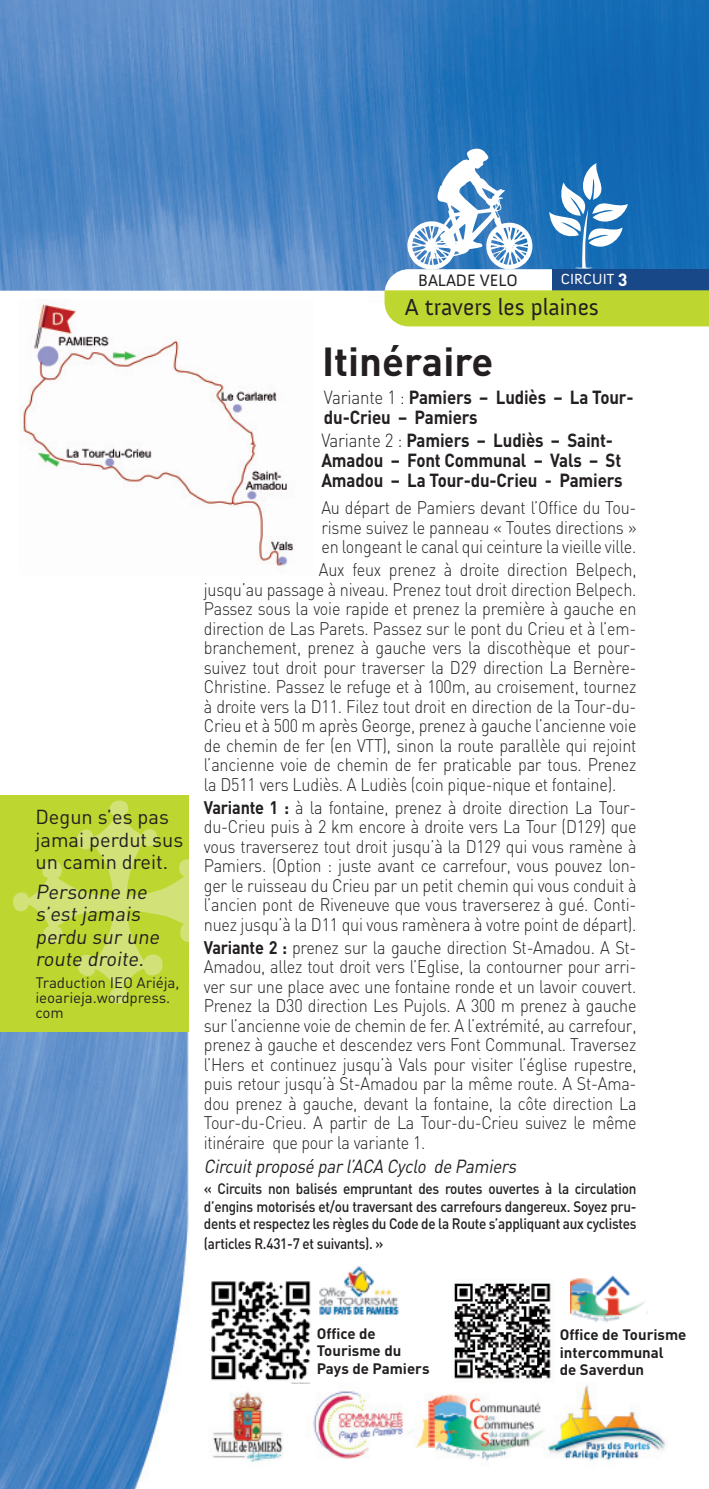
<style>
.page{position:relative;width:709px;height:1489px;background:#fff}
.page>*{position:absolute;margin:0;border:0;box-sizing:border-box;transform-origin:0 0}
.t1{font:700 40px "DIN";color:#231f20}
.t2{font:23.75px "Anivers";color:#231f20}
.t3{font:20px/22.5px "DIN";color:#231f20}
.t4{font:700 18.75px/20px "DIN";letter-spacing:-.01em;color:#231f20;scale:.9 1}
.t5{font:italic 18.75px "DIN";color:#231f20;scale:.9 1}
.t6{font:300 18px/19.5px "DIN";letter-spacing:-.015em;color:#231f20;text-align:justify;scale:.9 1}
.t7{font:17px "Anivers";color:#231f20}
.t8{font:500 15px/17.5px "DIN";letter-spacing:-.02em;color:#231f20;text-align:justify;scale:.9 1}
.t9{font:700 15px/17.5px "DIN";color:#231f20}
.t10{font:15px/15px "DIN";color:#231f20}
.t11{font:15px "Anivers";color:#fff}
.s1{font-family:"DIN Bold Alternate";font-size:17.5px}
.s2{font-weight:300}
.s3{font-weight:700}
</style>
<div class="page">
<img style="left:0;top:0;width:709px;height:1488px">
<div style="left:0;top:292px;width:366px;height:502px;background:#fff"></div>
<img style="left:23px;top:303px;width:270px;height:263px">
<div style="left:0;top:291px;width:709px;height:5px;background:#fff"></div>
<div style="left:0;top:794px;width:188px;height:237px;background:#bed630"></div>
<svg style="left:13px;top:800px;width:175px;height:203px"></svg>
<svg style="left:384px;top:148px;width:325px;height:178px"></svg>
<img style="left:319px;top:1253px;width:84px;height:68px">
<img style="left:570px;top:1274px;width:77px;height:50px">
<img style="left:208px;top:1382px;width:459px;height:84px">
<img style="left:209px;top:1279px;width:103px;height:105px">
<img style="left:451px;top:1279px;width:103px;height:103px">
<p class="t3" style="left:35px;top:807px;width:149px">Degun s’es pas jamai perdut sus un camin dreit.</p>
<p class="t3" style="left:35px;top:882px;width:128px">Personne ne s’est jamais perdu sur une route droite.</p>
<p class="t10" style="left:35px;top:977px;width:146px">Traduction IEO Ariéja, ieoarieja.wordpress. com</p>
<p class="t7" style="left:418px;top:274px;width:101px">BALADE VELO</p>
<p class="t11" style="left:560px;top:273px;width:68px">CIRCUIT <span class="s1">3</span></p>
<h2 class="t2" style="left:405px;top:298px;width:195px">A travers les plaines</h2>
<h1 class="t1" style="left:322px;top:347px;width:173px">Itinéraire</h1>
<p class="t4" style="left:324px;top:389px;width:346px"><span class="s2">Variante 1 :</span> Pamiers – Ludiès – La Tour&shy;du-Crieu – Pamiers</p>
<p class="t4" style="left:321px;top:432px;width:336px"><span class="s2">Variante 2 :</span> Pamiers – Ludiès – Saint-<br>Amadou – Font Communal – Vals – St<br>Amadou – La Tour-du-Crieu - Pamiers</p>
<p class="t6" style="left:321px;top:500px;width:352px">Au départ de Pamiers devant l’Office du Tou&shy;risme suivez le panneau « Toutes directions » en longeant le canal qui ceinture la vieille ville.</p>
<p class="t6" style="left:204px;top:562px;width:482px;text-indent:115px">Aux feux prenez à droite direction Belpech, jusqu’au passage à niveau. Prenez tout droit direction Belpech.<br>Passez sous la voie rapide et prenez la première à gauche en direction de Las Parets. Passez sur le pont du Crieu et à l’em&shy;branchement, prenez à gauche vers la discothèque et pour&shy;suivez tout droit pour traverser la D29 direction La Bernère-Christine. Passez le refuge et à 100m, au croisement, tournez à droite vers la D11. Filez tout droit en direction de la Tour-du-Crieu et à 500 m après George, prenez à gauche l’ancienne voie de chemin de fer (en VTT), sinon la route parallèle qui rejoint l’ancienne voie de chemin de fer praticable par tous. Prenez la D511 vers Ludiès. A Ludiès (coin pique-nique et fontaine).</p>
<p class="t6" style="left:204px;top:799px;width:482px"><span class="s3">Variante 1 :</span> à la fontaine, prenez à droite direction La Tour&shy;du-Crieu puis à 2 km encore à droite vers La Tour (D129) que vous traverserez tout droit jusqu’à la D129 qui vous ramène à Pamiers. (Option : juste avant ce carrefour, vous pouvez lon&shy;ger le ruisseau du Crieu par un petit chemin qui vous conduit à l’ancien pont de Riveneuve que vous traverserez à gué. Conti&shy;nuez jusqu’à la D11 qui vous ramènera à votre point de départ).</p>
<p class="t6" style="left:204px;top:939px;width:482px"><span class="s3">Variante 2 :</span> prenez sur la gauche direction St-Amadou. A St-Amadou, allez tout droit vers l’Eglise, la contourner pour arri&shy;ver sur une place avec une fontaine ronde et un lavoir couvert.<br>Prenez la D30 direction Les Pujols. A 300 m prenez à gauche sur l’ancienne voie de chemin de fer. A l’extrémité, au carrefour, prenez à gauche et descendez vers Font Communal. Traversez l’Hers et continuez jusqu’à Vals pour visiter l’église rupestre, puis retour jusqu’à St-Amadou par la même route. A St-Ama&shy;dou prenez à gauche, devant la fontaine, la côte direction La Tour-du-Crieu. A partir de La Tour-du-Crieu suivez le même itinéraire que pour la variante 1.</p>
<p class="t5" style="left:204px;top:1159px;width:352px">Circuitproposé par l’ACA Cyclo de Pamiers</p>
<p class="t8" style="left:204px;top:1181px;width:482px">« Circuits non balisés empruntant des routes ouvertes à la circulation d’engins motorisés et/ou traversant des carrefours dangereux. Soyez pru&shy;dents et respectez les règles du Code de la Route s’appliquant aux cyclistes</p>
<p class="t8" style="left:204px;top:1236px;width:201px">(articles R.431-7 et suivants). »</p>
<p class="t9" style="left:317px;top:1325px;width:114px">Office de<br>Tourisme du<br>Pays de Pamiers</p>
<p class="t9" style="left:559px;top:1327px;width:128px">Office de Tourisme intercommunal<br>de Saverdun</p>
</div>
